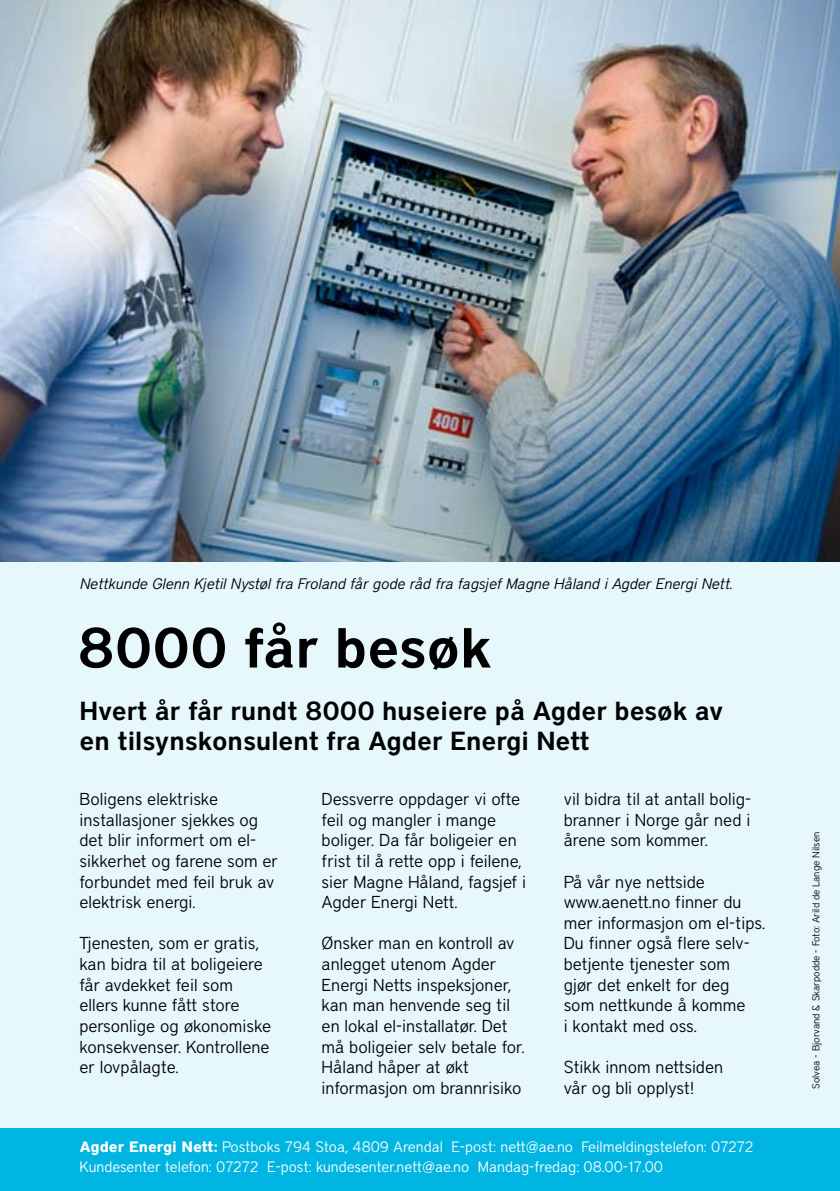
<style>
.page{position:relative;width:840px;height:1191px;background:#fff}
.page>*{position:absolute;margin:0;border:0;box-sizing:border-box;transform-origin:0 0}
.t1{font:600 56px "District";color:#000}
.t2{font:600 26px/30px "District";color:#000}
.t3{font:300 17.2px/20.6px "District";color:#000}
.t4{font:italic 300 15.2px "District";color:#000}
.t5{font:300 15px/20px "District";color:#fff}
.t6{font:300 10px "District";color:#000}
.s1{font-weight:700}
</style>
<div class="page">
<div style="left:0;top:0;width:839px;height:1143px;background:#e6f8fc"></div>
<div style="left:0;top:1128px;width:839px;height:63px;background:#00b5e2"></div>
<img style="left:0;top:0;width:839px;height:561px">
<p class="t4" style="left:79px;top:574px;width:654px">Nettkunde Glenn Kjetil Nystøl fra Froland får gode råd fra fagsjef Magne Håland i Agder Energi Nett.</p>
<h1 class="t1" style="left:77px;top:614px;width:416px">8000 får besøk</h1>
<h2 class="t2" style="left:79px;top:695px;width:645px">Hvert år får rundt 8000 huseiere på Agder besøk av en tilsynskonsulent fra Agder Energi Nett</h2>
<p class="t3" style="left:79px;top:788px;width:200px">Boligens elektriske installasjoner sjekkes og det blir informert om el&shy;sikkerhet og farene som er forbundet med feil bruk av elektrisk energi.</p>
<p class="t3" style="left:79px;top:933px;width:193px">Tjenesten, som er gratis, kan bidra til at boligeiere får avdekket feil som ellers kunne fått store personlige og økonomiske konsekvenser. Kontrollene er lovpålagte.</p>
<p class="t3" style="left:321px;top:788px;width:206px">Dessverre oppdager vi ofte feil og mangler i mange boliger. Da får boligeier en frist til å rette opp i feilene, sier Magne Håland, fagsjef i<br>Agder Energi Nett.</p>
<p class="t3" style="left:321px;top:933px;width:204px">Ønsker man en kontroll av anlegget utenom Agder<br>Energi Netts inspeksjoner, kan man henvende seg til en lokal el-installatør. Det må boligeier selv betale for.<br>Håland håper at økt informasjon om brannrisiko</p>
<p class="t3" style="left:563px;top:788px;width:189px;text-align:justify">vil bidra til at antall bolig&shy;branner i Norge går ned i årene som kommer.</p>
<p class="t3" style="left:563px;top:871px;width:203px">På vår nye nettside www.aenett.no finner du mer informasjon om el-tips.<br>Du finner også flere selv&shy;betjente tjenester som<br>gjør det enkelt for deg<br>som nettkunde å komme<br>i kontakt med oss.</p>
<p class="t3" style="left:563px;top:1057px;width:161px">Stikk innom nettsiden vår og bli opplyst!</p>
<p class="t5" style="left:79px;top:1136px;width:675px"><span class="s1">Agder Energi Nett:</span> Postboks 794 Stoa, 4809 Arendal E-post: nett@ae.no Feilmeldingstelefon: 07272<br>Kundesenter telefon: 07272 E-post: kundesenter.nett@ae.no Mandag-fredag: 08.00-17.00</p>
<p class="t6" style="left:809px;top:1089px;width:258px;rotate:-90deg">Solvea - Bjorvand &amp; Skarpodde - Foto: Arild de Lange Nilsen</p>
</div>
